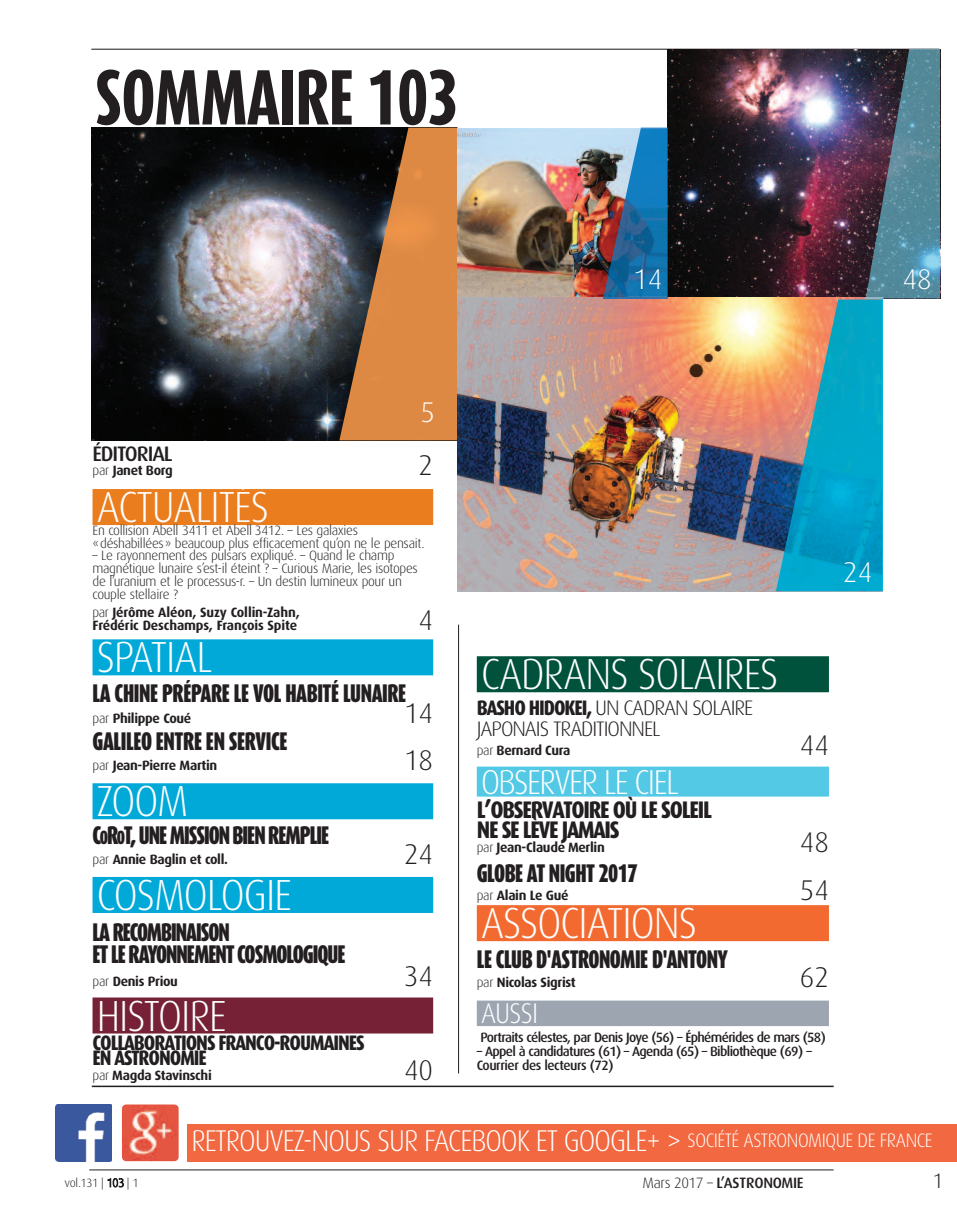
<style>
.page{position:relative;width:957px;height:1225px;background:#fff}
.page>*{position:absolute;margin:0;border:0;box-sizing:border-box;transform-origin:0 0}
.t1{font:800 64.5px "Dax Compact";letter-spacing:-.01em;color:#231f20}
.t2{font:300 43.5px "Dax";letter-spacing:-.025em;color:#fff;scale:.93 1}
.t3{font:300 34.5px "Dax";letter-spacing:-.05em;color:#fff;scale:.93 1}
.t4{font:300 30px "Dax";letter-spacing:-.035em;color:#fff;scale:.93 1}
.t5{font:300 28.5px "Dax";color:#231f20}
.t6{font:300 28.5px "Dax";letter-spacing:-.025em;color:#fff}
.t7{font:300 28.5px "Dax";letter-spacing:-.025em;color:#fff;scale:.93 1}
.t8{font:800 24px/20px "Dax Condensed";letter-spacing:-.05em;color:#231f20}
.t9{font:900 21px "Dax Compact";letter-spacing:-.03em;color:#231f20}
.t10{font:900 21px/22.4px "Dax Compact";letter-spacing:-.05em;color:#231f20}
.t11{font:300 21px/21px "Dax";letter-spacing:-.05em;color:#231f20}
.t12{font:800 21px/15px "Dax Condensed";letter-spacing:-.05em;color:#231f20}
.t13{font:500 21px "Dax";letter-spacing:-.05em;color:#231f20}
.t14{font:500 15px "Dax";letter-spacing:-.025em;color:#231f20}
.t15{font:300 13.5px/12.8px "Dax";letter-spacing:-.025em;color:#231f20}
.t16{font:700 13.5px/13.6px "Dax";letter-spacing:-.025em;color:#231f20}
.t17{font:500 13.5px/14.2px "Dax";letter-spacing:-.05em;color:#231f20}
.t18{font:300 12px "Dax";letter-spacing:-.025em;color:#231f20}
.s1{font-weight:300}
.s2{font-size:15.75px}
.s3{font-family:"Dax Condensed";font-weight:800}
.s4{font-size:19.5px}
</style>
<div class="page">
<hr style="left:89px;top:1169px;width:744px;height:1px;background:#231f20">
<hr style="left:91px;top:49px;width:848px;height:1px;background:#231f20">
<div style="left:187px;top:1124px;width:770px;height:37px;background:#f26840"></div>
<img style="left:55px;top:1104px;width:57px;height:57px">
<img style="left:122px;top:1104px;width:57px;height:57px">
<hr style="left:92px;top:1085px;width:741px;height:2px;background:#231f20">
<img style="left:91px;top:128px;width:248px;height:312px">
<img style="left:339px;top:128px;width:118px;height:312px">
<img style="left:458px;top:129px;width:145px;height:168px">
<img style="left:667px;top:50px;width:273px;height:249px">
<img style="left:458px;top:298px;width:408px;height:293px">
<hr style="left:882px;top:299px;width:1px;height:292px;background:#00b6de">
<img style="left:776px;top:299px;width:106px;height:292px">
<svg style="left:640px;top:128px;width:27px;height:1px"></svg>
<img style="left:603px;top:129px;width:65px;height:170px">
<hr style="left:909px;top:49px;width:30px;height:1px;background:#6ba2b3">
<img style="left:866px;top:50px;width:74px;height:248px">
<svg style="left:866px;top:298px;width:16px;height:1px"></svg>
<div style="left:477px;top:656px;width:352px;height:36px;background:#00523c"></div>
<div style="left:477px;top:766px;width:352px;height:30px;background:#53c9e6"></div>
<div style="left:477px;top:905px;width:352px;height:36px;background:#f26a30"></div>
<div style="left:477px;top:1000px;width:352px;height:26px;background:#9da6b0"></div>
<hr style="left:458px;top:624px;width:1px;height:449px;background:#231f20">
<div style="left:93px;top:489px;width:340px;height:36px;background:#ea7d1e"></div>
<div style="left:93px;top:639px;width:340px;height:36px;background:#00a9d8"></div>
<div style="left:93px;top:783px;width:340px;height:36px;background:#00a9d8"></div>
<div style="left:93px;top:877px;width:340px;height:36px;background:#00a9d8"></div>
<div style="left:93px;top:997px;width:340px;height:36px;background:#762136"></div>
<h1 class="t1" style="left:95px;top:70px;width:365px">SOMMAIRE 103</h1>
<h3 class="t6" style="left:633px;top:269px;width:31px">14</h3>
<h3 class="t6" style="left:902px;top:269px;width:31px">48</h3>
<h3 class="t6" style="left:420px;top:402px;width:16px">5</h3>
<h3 class="t13" style="left:93px;top:445px;width:82px">ÉDITORIAL</h3>
<p class="t16" style="left:93px;top:464px;width:82px"><span class="s1">par</span> Janet Borg</p>
<h3 class="t5" style="left:419px;top:455px;width:16px">2</h3>
<h2 class="t2" style="left:97px;top:492px;width:187px">ACTUALITÉS</h2>
<p class="t15" style="left:93px;top:525px;width:334px">En collision Abell 3411 et Abell 3412. – Les galaxies «déshabillées» beaucoup plus efficacement qu’on ne le pensait.</p>
<p class="t15" style="left:92px;top:551px;width:327px">– Le rayonnement des pulsars expliqué. – Quand le champ magnétique lunaire s’est-il éteint ? – Curious Marie, les isotopes de l’uranium et le processus-r. – Un destin lumineux pour un couple stellaire ?</p>
<p class="t16" style="left:92px;top:606px;width:209px"><span class="s1">par</span> Jérôme Aléon, Suzy Collin-Zahn,<br>Frédéric Deschamps, François Spite</p>
<h3 class="t5" style="left:419px;top:610px;width:16px">4</h3>
<h2 class="t2" style="left:97px;top:642px;width:126px">SPATIAL</h2>
<h3 class="t9" style="left:93px;top:684px;width:315px">LA CHINE PRÉPARE LE VOL HABITÉ LUNAIRE</h3>
<p class="t16" style="left:93px;top:712px;width:100px"><span class="s1">par</span> Philippe Coué</p>
<h3 class="t5" style="left:404px;top:703px;width:31px">14</h3>
<h3 class="t9" style="left:93px;top:733px;width:197px">GALILEO ENTRE EN SERVICE</h3>
<p class="t16" style="left:93px;top:759px;width:126px"><span class="s1">par</span> Jean-Pierre Martin</p>
<h3 class="t5" style="left:404px;top:750px;width:31px">18</h3>
<h2 class="t2" style="left:97px;top:786px;width:100px">ZOOM</h2>
<h3 class="t10" style="left:93px;top:826px;width:238px">C<span class="s2">O</span>R<span class="s2">O</span>T, UNE MISSION BIEN REMPLIE</h3>
<p class="t16" style="left:93px;top:853px;width:137px"><span class="s1">par</span> Annie Baglin et coll.</p>
<h3 class="t5" style="left:404px;top:844px;width:31px">24</h3>
<h2 class="t2" style="left:97px;top:880px;width:211px">COSMOLOGIE</h2>
<h3 class="t10" style="left:92px;top:922px;width:254px">LA RECOMBINAISON<br>ET LE RAYONNEMENT COSMOLOGIQUE</h3>
<p class="t16" style="left:93px;top:975px;width:87px"><span class="s1">par</span> Denis Priou</p>
<h3 class="t5" style="left:404px;top:966px;width:31px">34</h3>
<h2 class="t2" style="left:97px;top:1000px;width:141px">HISTOIRE</h2>
<h3 class="t12" style="left:92px;top:1036px;width:273px">COLLABORATIONS FRANCO-ROUMAINES<br>EN ASTRONOMIE</h3>
<p class="t16" style="left:93px;top:1069px;width:121px"><span class="s1">par</span> Magda Stavinschi</p>
<h3 class="t5" style="left:404px;top:1060px;width:31px">40</h3>
<h3 class="t6" style="left:843px;top:563px;width:31px">24</h3>
<h2 class="t2" style="left:481px;top:659px;width:321px">CADRANS SOLAIRES</h2>
<h3 class="t11" style="left:477px;top:699px;width:278px"><span class="s3">BASHO HIDOKEI,</span> UN CADRAN SOLAIRE<br>JAPONAIS TRADITIONNEL</h3>
<p class="t16" style="left:477px;top:744px;width:95px"><span class="s1">par</span> Bernard Cura</p>
<h3 class="t5" style="left:800px;top:735px;width:31px">44</h3>
<h3 class="t3" style="left:481px;top:770px;width:214px">OBSERVER LE CIEL</h3>
<h3 class="t8" style="left:477px;top:801px;width:237px">L’OBSERVATOIRE OÙ LE SOLEIL<br>NE SE LÈVE JAMAIS</h3>
<p class="t16" style="left:477px;top:841px;width:129px"><span class="s1">par</span> Jean-Claude Merlin</p>
<h3 class="t5" style="left:800px;top:832px;width:31px">48</h3>
<h3 class="t9" style="left:477px;top:864px;width:162px">GLOBE AT NIGHT 2017</h3>
<p class="t16" style="left:477px;top:889px;width:93px"><span class="s1">par</span> Alain Le Gué</p>
<h3 class="t5" style="left:800px;top:880px;width:31px">54</h3>
<h2 class="t2" style="left:481px;top:908px;width:234px">ASSOCIATIONS</h2>
<h3 class="t9" style="left:477px;top:950px;width:253px">LE CLUB D'ASTRONOMIE D'ANTONY</h3>
<p class="t16" style="left:477px;top:976px;width:100px"><span class="s1">par</span> Nicolas Sigrist</p>
<h3 class="t5" style="left:800px;top:967px;width:31px">62</h3>
<h3 class="t7" style="left:481px;top:1003px;width:63px">AUSSI</h3>
<p class="t17" style="left:480px;top:1030px;width:347px">Portraits célestes, par Denis Joye (56) – Éphémérides de mars (58)</p>
<p class="t17" style="left:477px;top:1045px;width:337px">– Appel à candidatures (61) – Agenda (65) – Bibliothèque (69) –<br>Courrier des lecteurs (72)</p>
<h3 class="t4" style="left:191px;top:1130px;width:798px">RETROUVEZ-NOUS SUR FACEBOOK ET GOOGLE+ &gt; <span class="s4">SOCIÉTÉ ASTRONOMIQUE DE FRANCE</span></h3>
<p class="t18" style="left:65px;top:1179px;width:75px">vol.131 | 103 | 1</p>
<p class="t14" style="left:642px;top:1176px;width:163px"><span class="s1">Mars 2017 –</span> L’ASTRONOMIE</p>
<h3 class="t11" style="left:932px;top:1172px;width:12px">1</h3>
</div>
